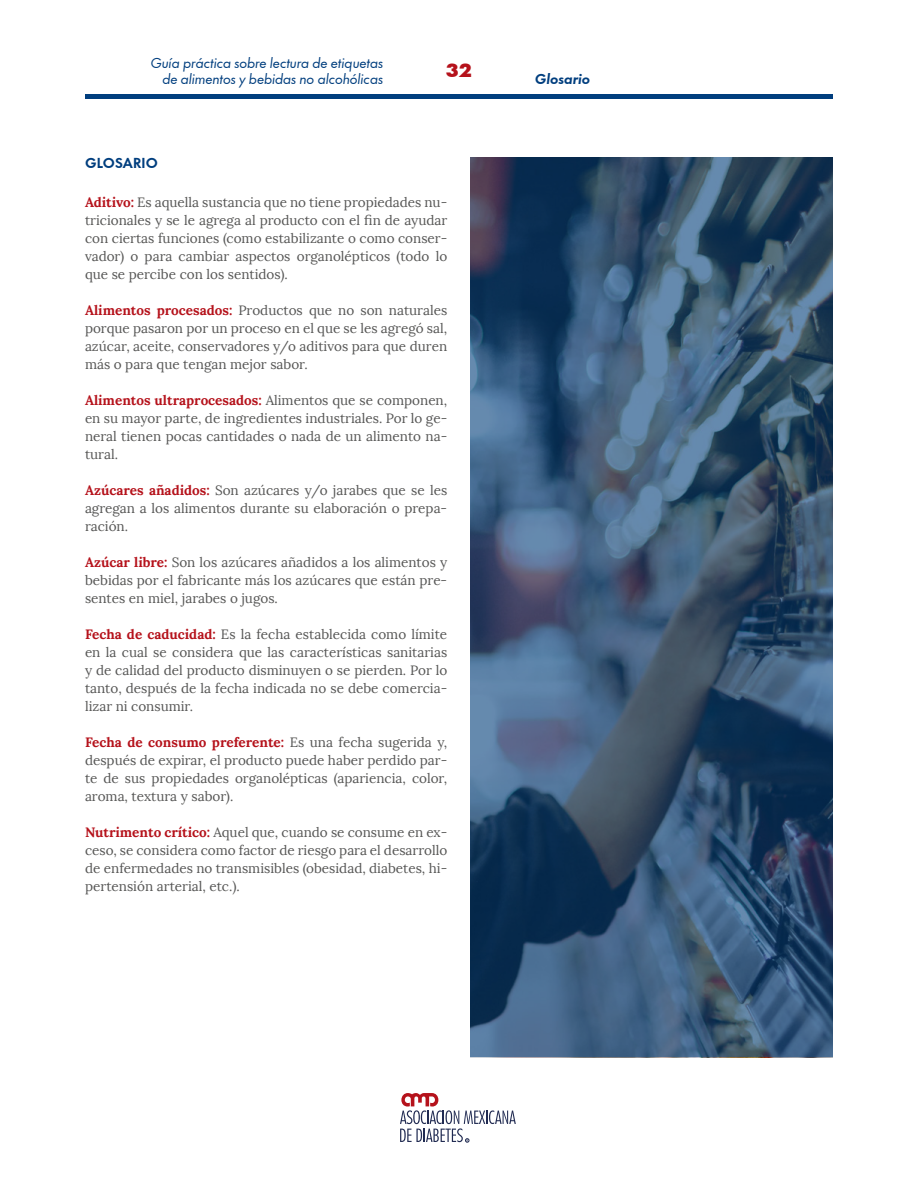
<style>
.page{position:relative;width:918px;height:1188px;background:#fff}
.page>*{position:absolute;margin:0;border:0;box-sizing:border-box;transform-origin:0 0}
.t1{font:900 18px "Futura Now Headline";color:#b5121b}
.t2{font:13.5px/18px "Lora";color:#575756;text-align:justify}
.t3{font:italic 13.5px/16.2px "Futura Now Headline";color:#003e7e;text-align:right}
.t4{font:700 13.5px "Futura Now Headline";letter-spacing:.01em;color:#003e7e}
.t5{font:italic 700 13.5px "Futura Now Headline";color:#003e7e}
.s1{font-weight:700;color:#b5121b}
</style>
<div class="page">
<div style="left:85px;top:94px;width:748px;height:5px;background:#003e7e"></div>
<svg style="left:400px;top:1093px;width:116px;height:49px"></svg>
<svg style="left:471px;top:157px;width:362px;height:900px;background:#375472"></svg>
<p class="t3" style="left:150px;top:54px;width:234px">Guía práctica sobre lectura de etiquetas de alimentos y bebidas no alcohólicas</p>
<h1 class="t1" style="left:446px;top:54px;width:28px">32</h1>
<p class="t4" style="left:85px;top:152px;width:74px">GLOSARIO</p>
<p class="t2" style="left:85px;top:193px;width:364px"><span class="s1">Aditivo:</span> Es aquella sustancia que no tiene propiedades nu&shy;tricionales y se le agrega al producto con el fin de ayudar con ciertas funciones (como estabilizante o como conser&shy;vador) o para cambiar aspectos organolépticos (todo lo que se percibe con los sentidos).</p>
<p class="t2" style="left:85px;top:301px;width:364px"><span class="s1">Alimentos procesados:</span> Productos que no son naturales porque pasaron por un proceso en el que se les agregó sal, azúcar, aceite, conservadores y/o aditivos para que duren más o para que tengan mejor sabor.</p>
<p class="t2" style="left:85px;top:391px;width:364px"><span class="s1">Alimentos ultraprocesados:</span> Alimentos que se componen, en su mayor parte, de ingredientes industriales. Por lo ge&shy;neral tienen pocas cantidades o nada de un alimento na&shy;tural.</p>
<p class="t2" style="left:85px;top:481px;width:364px"><span class="s1">Azúcares añadidos:</span> Son azúcares y/o jarabes que se les agregan a los alimentos durante su elaboración o prepa&shy;ración.</p>
<p class="t2" style="left:85px;top:553px;width:364px"><span class="s1">Azúcar libre:</span> Son los azúcares añadidos a los alimentos y bebidas por el fabricante más los azúcares que están pre&shy;sentes en miel, jarabes o jugos.</p>
<p class="t2" style="left:85px;top:625px;width:364px"><span class="s1">Fecha de caducidad:</span> Es la fecha establecida como límite en la cual se considera que las características sanitarias y de calidad del producto disminuyen o se pierden. Por lo tanto, después de la fecha indicada no se debe comercia&shy;lizar ni consumir.</p>
<p class="t2" style="left:85px;top:733px;width:364px"><span class="s1">Fecha de consumo preferente:</span> Es una fecha sugerida y, después de expirar, el producto puede haber perdido par&shy;te de sus propiedades organolépticas (apariencia, color, aroma, textura y sabor).</p>
<p class="t2" style="left:85px;top:823px;width:364px"><span class="s1">Nutrimento crítico:</span> Aquel que, cuando se consume en ex&shy;ceso, se considera como factor de riesgo para el desarrollo de enfermedades no transmisibles (obesidad, diabetes, hi&shy;pertensión arterial, etc.).</p>
<p class="t5" style="left:535px;top:67px;width:57px">Glosario</p>
</div>
